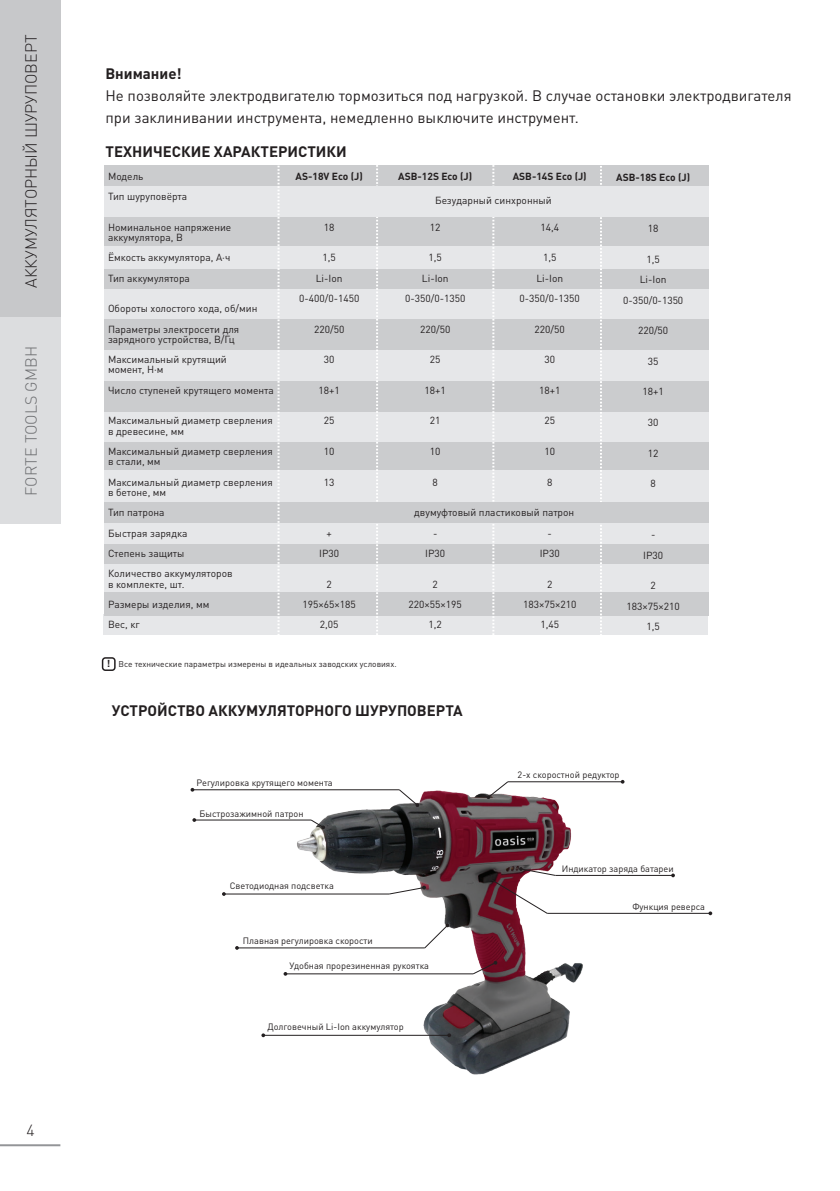
<style>
.page{position:relative;width:840px;height:1191px;background:#fff}
.page>*{position:absolute;margin:0;border:0;box-sizing:border-box;transform-origin:0 0}
.t1{font:300 16px "DIN Pro";color:#231f20}
.t2{font:300 16px "DIN Pro";color:#6c6d70}
.t3{font:15px/22px "DIN Pro";color:#231f20}
.t4{font:700 15px "DIN Pro";color:#231f20}
.t5{font:10.2px/20.4px "DIN Pro";color:#231f20;text-align:center}
.t6{font:700 10.2px "DIN Pro";color:#231f20}
.t7{font:9.2px "DIN Pro";color:#231f20}
.t8{font:8.4px "DIN Pro";color:#231f20}
.s1{font-weight:700}
.s2{font-weight:700;font-size:10px}
</style>
<div class="page">
<div style="left:104px;top:469px;width:604px;height:34px;background:#e6e7e9"></div>
<div style="left:104px;top:503px;width:604px;height:20px;background:#cbccce"></div>
<div style="left:104px;top:563px;width:604px;height:30px;background:#e6e7e9"></div>
<div style="left:104px;top:523px;width:604px;height:23px;background:#e6e7e9"></div>
<div style="left:103px;top:614px;width:604px;height:21px;background:#e6e7e9"></div>
<div style="left:104px;top:545px;width:604px;height:19px;background:#cbccce"></div>
<div style="left:104px;top:592px;width:604px;height:24px;background:#cbccce"></div>
<div style="left:104px;top:442px;width:604px;height:27px;background:#cbccce"></div>
<div style="left:104px;top:411px;width:604px;height:31px;background:#e6e7e9"></div>
<div style="left:104px;top:381px;width:604px;height:30px;background:#cbccce"></div>
<div style="left:104px;top:350px;width:604px;height:31px;background:#e6e7e9"></div>
<div style="left:104px;top:319px;width:604px;height:31px;background:#cbccce"></div>
<div style="left:104px;top:289px;width:604px;height:30px;background:#e6e7e9"></div>
<div style="left:104px;top:258px;width:604px;height:31px;background:#cbccce"></div>
<div style="left:104px;top:237px;width:604px;height:31px;background:#e6e7e9"></div>
<div style="left:104px;top:217px;width:604px;height:29px;background:#cbccce"></div>
<div style="left:104px;top:186px;width:604px;height:31px;background:#e6e7e9"></div>
<div style="left:104px;top:165px;width:604px;height:21px;background:#cbccce"></div>
<div style="left:0;top:0;width:60px;height:523px;background:#dcdddf"></div>
<div style="left:0;top:0;width:60px;height:316px;background:#c7c8ca"></div>
<hr style="left:0;top:1144px;width:60px;height:2px;background:#939598">
<svg style="left:488px;top:165px;width:6px;height:470px"></svg>
<svg style="left:596px;top:166px;width:5px;height:469px"></svg>
<svg style="left:372px;top:165px;width:6px;height:470px"></svg>
<svg style="left:273px;top:165px;width:6px;height:470px"></svg>
<div style="left:348px;top:187px;width:269px;height:30px;background:#e6e7e9"></div>
<div style="left:102px;top:657px;width:14px;height:14px;border:2px solid #231f20;border-radius:3px"></div>
<div style="left:288px;top:503px;width:420px;height:20px;background:#cbccce"></div>
<img style="left:191px;top:779px;width:522px;height:296px">
<hr style="left:263px;top:1035px;width:186px;height:1px;background:#231f20">
<svg style="left:447px;top:1033px;width:4px;height:4px"></svg>
<svg style="left:261px;top:1033px;width:4px;height:4px"></svg>
<hr style="left:285px;top:973px;width:188px;height:1px;background:#231f20">
<svg style="left:472px;top:960px;width:25px;height:14px"></svg>
<hr style="left:237px;top:947px;width:187px;height:1px;background:#231f20">
<svg style="left:424px;top:923px;width:25px;height:25px"></svg>
<hr style="left:224px;top:893px;width:165px;height:1px;background:#231f20">
<svg style="left:222px;top:892px;width:4px;height:4px"></svg>
<svg style="left:388px;top:885px;width:38px;height:9px"></svg>
<hr style="left:555px;top:875px;width:117px;height:1px;background:#231f20">
<svg style="left:670px;top:873px;width:4px;height:4px"></svg>
<hr style="left:194px;top:819px;width:117px;height:1px;background:#231f20">
<svg style="left:192px;top:818px;width:4px;height:4px"></svg>
<svg style="left:310px;top:819px;width:15px;height:10px"></svg>
<hr style="left:547px;top:913px;width:163px;height:1px;background:#231f20">
<svg style="left:487px;top:867px;width:68px;height:47px"></svg>
<hr style="left:192px;top:789px;width:207px;height:1px;background:#231f20">
<svg style="left:398px;top:789px;width:21px;height:18px"></svg>
<svg style="left:486px;top:781px;width:22px;height:18px"></svg>
<hr style="left:507px;top:781px;width:115px;height:1px;background:#231f20">
<p class="t1" style="left:20px;top:288px;width:255px;rotate:-90deg">АККУМУЛЯТОРНЫЙ ШУРУПОВЕРТ</p>
<p class="t2" style="left:20px;top:495px;width:151px;rotate:-90deg">FORTE TOOLS GMBH</p>
<p class="t1" style="left:26px;top:1119px;width:10px">4</p>
<p class="t3" style="left:105px;top:62px;width:687px"><span class="s1">Внимание!<br></span>Не позволяйте электродвигателю тормозиться под нагрузкой. В случае остановки электродвигателя при заклинивании инструмента, немедленно выключите инструмент.</p>
<p class="t4" style="left:105px;top:141px;width:243px">ТЕХНИЧЕСКИЕ ХАРАКТЕРИСТИКИ</p>
<p class="t5" style="left:108px;top:165px;width:81px;text-align:left">Модель<br>Тип шуруповёрта</p>
<p class="t5" style="left:108px;top:221px;width:125px;line-height:10.2px;text-align:left">Номинальное напряжение аккумулятора, В</p>
<p class="t5" style="left:108px;top:247px;width:124px;text-align:left">Ёмкость аккумулятора, А·ч<br>Тип аккумулятора</p>
<p class="t5" style="left:108px;top:298px;width:151px;text-align:left">Обороты холостого хода, об/мин<br>Параметры электросети для</p>
<p class="t5" style="left:108px;top:328px;width:128px;text-align:left">зарядного устройства, В/Гц<br>Максимальный крутящий</p>
<p class="t5" style="left:108px;top:359px;width:167px;text-align:left">момент, Н·м<br>Число ступеней крутящего момента</p>
<p class="t5" style="left:108px;top:415px;width:166px;line-height:10.2px;text-align:left">Максимальный диаметр сверления в древесине, мм</p>
<p class="t5" style="left:108px;top:446px;width:166px;line-height:10.2px;text-align:left">Максимальный диаметр сверления в стали, мм</p>
<p class="t5" style="left:108px;top:476px;width:166px;line-height:10.2px;text-align:left">Максимальный диаметр сверления в бетоне, мм</p>
<p class="t5" style="left:108px;top:502px;width:126px;text-align:left">Тип патрона<br>Быстрая зарядка<br>Степень защиты<br>Количество аккумуляторов</p>
<p class="t5" style="left:108px;top:573px;width:103px;text-align:left">в комплекте, шт.<br>Размеры изделия, мм<br>Вес, кг</p>
<p class="t6" style="left:295px;top:169px;width:69px">AS-18V Eco (J)</p>
<p class="t6" style="left:512px;top:169px;width:75px">ASB-14S Eco (J)</p>
<p class="t6" style="left:398px;top:169px;width:75px">ASB-12S Eco (J)</p>
<p class="t6" style="left:616px;top:170px;width:75px">ASB-18S Eco (J)</p>
<p class="t5" style="left:435px;top:189px;width:118px">Безударный синхронный</p>
<p class="t5" style="left:324px;top:216px;width:12px">18</p>
<p class="t5" style="left:299px;top:247px;width:62px">1,5<br>Li-Ion<br>0-400/0-1450</p>
<p class="t5" style="left:314px;top:318px;width:32px">220/50</p>
<p class="t5" style="left:324px;top:349px;width:12px">30</p>
<p class="t5" style="left:318px;top:379px;width:23px">18+1</p>
<p class="t5" style="left:324px;top:410px;width:12px">25</p>
<p class="t5" style="left:324px;top:441px;width:12px">10</p>
<p class="t5" style="left:324px;top:471px;width:12px">13</p>
<p class="t5" style="left:429px;top:216px;width:12px">12</p>
<p class="t5" style="left:405px;top:247px;width:62px">1,5<br>Li-Ion<br>0-350/0-1350</p>
<p class="t5" style="left:420px;top:318px;width:32px">220/50</p>
<p class="t5" style="left:429px;top:349px;width:12px">25</p>
<p class="t5" style="left:424px;top:379px;width:23px">18+1</p>
<p class="t5" style="left:429px;top:410px;width:12px">21</p>
<p class="t5" style="left:429px;top:441px;width:12px">10</p>
<p class="t5" style="left:432px;top:471px;width:7px">8</p>
<p class="t5" style="left:540px;top:216px;width:20px">14,4</p>
<p class="t5" style="left:519px;top:247px;width:62px">1,5<br>Li-Ion<br>0-350/0-1350</p>
<p class="t5" style="left:534px;top:318px;width:32px">220/50</p>
<p class="t5" style="left:544px;top:349px;width:12px">30</p>
<p class="t5" style="left:538px;top:379px;width:23px">18+1</p>
<p class="t5" style="left:544px;top:410px;width:12px">25</p>
<p class="t5" style="left:544px;top:441px;width:12px">10</p>
<p class="t5" style="left:546px;top:471px;width:7px">8</p>
<p class="t5" style="left:647px;top:218px;width:12px">18</p>
<p class="t5" style="left:622px;top:248px;width:62px">1,5<br>Li-Ion<br>0-350/0-1350</p>
<p class="t5" style="left:637px;top:320px;width:32px">220/50</p>
<p class="t5" style="left:647px;top:350px;width:12px">35</p>
<p class="t5" style="left:642px;top:381px;width:23px">18+1</p>
<p class="t5" style="left:647px;top:411px;width:12px">30</p>
<p class="t5" style="left:647px;top:442px;width:12px">12</p>
<p class="t5" style="left:650px;top:473px;width:7px">8</p>
<p class="t5" style="left:414px;top:501px;width:161px">двумуфтовый пластиковый патрон</p>
<p class="t5" style="left:319px;top:522px;width:21px">+<br>IP30</p>
<p class="t5" style="left:302px;top:573px;width:55px">2<br>195×65×185<br>2,05</p>
<p class="t5" style="left:539px;top:522px;width:21px">-<br>IP30</p>
<p class="t5" style="left:523px;top:573px;width:55px">2<br>183×75×210<br>1,45</p>
<p class="t5" style="left:425px;top:522px;width:21px">-<br>IP30</p>
<p class="t5" style="left:408px;top:573px;width:55px">2<br>220×55×195<br>1,2</p>
<p class="t5" style="left:642px;top:524px;width:21px">-<br>IP30</p>
<p class="t5" style="left:626px;top:575px;width:55px">2<br>183×75×210<br>1,5</p>
<p class="t8" style="left:107px;top:658px;width:291px"><span class="s2">!</span> Все технические параметры измерены в идеальных заводских условиях.</p>
<p class="t4" style="left:112px;top:700px;width:352px">УСТРОЙСТВО АККУМУЛЯТОРНОГО ШУРУПОВЕРТА</p>
<p class="t7" style="left:196px;top:776px;width:137px">Регулировка крутящего момента</p>
<p class="t7" style="left:199px;top:807px;width:105px">Быстрозажимной патрон</p>
<p class="t7" style="left:230px;top:879px;width:105px">Светодиодная подсветка</p>
<p class="t7" style="left:243px;top:934px;width:131px">Плавная регулировка скорости</p>
<p class="t7" style="left:289px;top:959px;width:141px">Удобная прорезиненная рукоятка</p>
<p class="t7" style="left:267px;top:1020px;width:138px">Долговечный Li-Ion аккумулятор</p>
<p class="t7" style="left:517px;top:768px;width:103px">2-х скоростной редуктор</p>
<p class="t7" style="left:561px;top:862px;width:113px">Индикатор заряда батареи</p>
<p class="t7" style="left:632px;top:900px;width:74px">Функция реверса</p>
</div>
